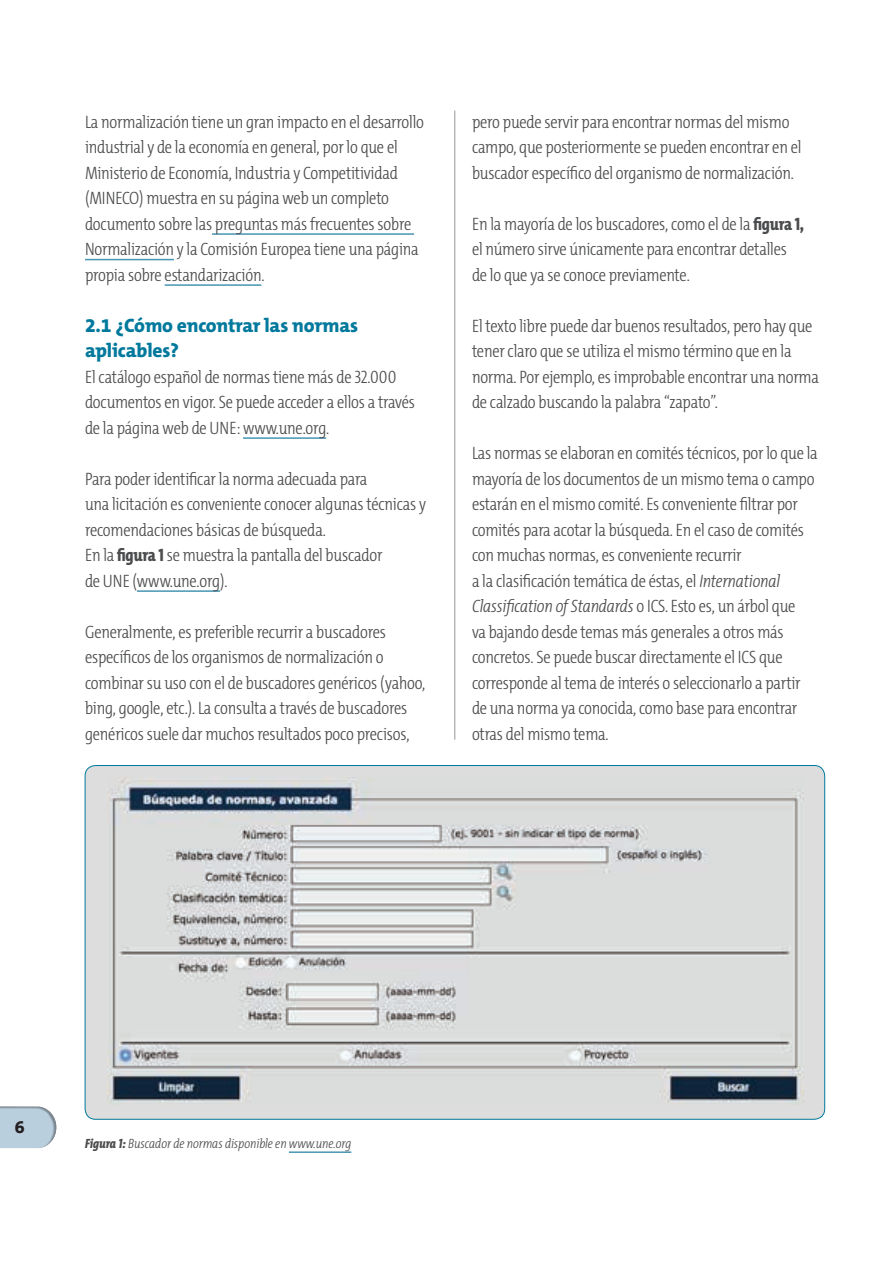
<style>
.page{position:relative;width:893px;height:1263px;background:#fff}
.page>*{position:absolute;margin:0;border:0;box-sizing:border-box;transform-origin:0 0}
.t1{font:800 19.5px/25.5px "The Mix C5";letter-spacing:-.01em;color:#00799d}
.t2{font:300 18px/25.5px "The Mix Cd";letter-spacing:-.01em;color:#4b4c4d}
.t3{font:800 18px "The Mix C5";color:#231f20}
.t4{font:italic 300 13.5px "The Mix Cd";letter-spacing:-.005em;color:#4b4c4d}
.s1{font-weight:800}
.s2{font-style:italic}
</style>
<div class="page">
<hr style="left:212px;top:233px;width:202px;height:2px;background:#4795b3">
<hr style="left:85px;top:259px;width:89px;height:1px;background:#4795b3">
<hr style="left:165px;top:284px;width:96px;height:2px;background:#4795b3">
<hr style="left:243px;top:437px;width:83px;height:2px;background:#4795b3">
<hr style="left:137px;top:590px;width:83px;height:2px;background:#4795b3">
<div style="left:85px;top:765px;width:740px;height:354px;background:#ddd;border-radius:11px"></div>
<img style="left:108px;top:778px;width:696px;height:324px">
<hr style="left:289px;top:1151px;width:62px;height:2px;background:#4795b3">
<hr style="left:455px;top:111px;width:1px;height:629px;background:#939598">
<div style="left:0;top:1104px;width:59px;height:45px;background:#231f20;opacity:.39"></div>
<p class="t2" style="left:85px;top:108px;width:341px">La normalización tiene un gran impacto en el desarrollo industrial y de la economía en general, por lo que el Ministerio de Economía, Industria y Competitividad (MINECO) muestra en su página web un completo documento sobre las preguntas más frecuentes sobre Normalización y la Comisión Europea tiene una página propia sobre estandarización.</p>
<p class="t1" style="left:85px;top:312px;width:275px">2.1 ¿Cómo encontrar las normas aplicables?</p>
<p class="t2" style="left:85px;top:363px;width:331px">El catálogo español de normas tiene más de 32.000 documentos en vigor. Se puede acceder a ellos a través de la página web de UNE: www.une.org.</p>
<p class="t2" style="left:85px;top:465px;width:342px">Para poder identificar la norma adecuada para<br>una licitación es conveniente conocer algunas técnicas y recomendaciones básicas de búsqueda.<br>En la <span class="s1">figura 1</span> se muestra la pantalla del buscador<br>de UNE (www.une.org).</p>
<p class="t2" style="left:85px;top:618px;width:342px">Generalmente, es preferible recurrir a buscadores específicos de los organismos de normalización o combinar su uso con el de buscadores genéricos (yahoo, bing, google, etc.). La consulta a través de buscadores genéricos suele dar muchos resultados poco precisos,</p>
<p class="t2" style="left:472px;top:108px;width:331px">pero puede servir para encontrar normas del mismo campo, que posteriormente se pueden encontrar en el buscador específico del organismo de normalización.</p>
<p class="t2" style="left:472px;top:210px;width:334px">En la mayoría de los buscadores, como el de la <span class="s1">figura 1, </span>el número sirve únicamente para encontrar detalles de lo que ya se conoce previamente.</p>
<p class="t2" style="left:472px;top:312px;width:348px">El texto libre puede dar buenos resultados, pero hay que tener claro que se utiliza el mismo término que en la norma. Por ejemplo, es improbable encontrar una norma de calzado buscando la palabra “zapato”.</p>
<p class="t2" style="left:472px;top:440px;width:347px">Las normas se elaboran en comités técnicos, por lo que la mayoría de los documentos de un mismo tema o campo estarán en el mismo comité. Es conveniente filtrar por comités para acotar la búsqueda. En el caso de comités con muchas normas, es conveniente recurrir<br>a la clasificación temática de éstas, el <span class="s2">International Classification of Standards</span> o ICS. Esto es, un árbol que<br>va bajando desde temas más generales a otros más concretos. Se puede buscar directamente el ICS que corresponde al tema de interés o seleccionarlo a partir de una norma ya conocida, como base para encontrar otras del mismo tema.</p>
<p class="t3" style="left:15px;top:1115px;width:11px">6</p>
<p class="t4" style="left:85px;top:1134px;width:268px"><span class="s1">Figura 1:</span> Buscador de normas disponible en www.une.org</p>
</div>
